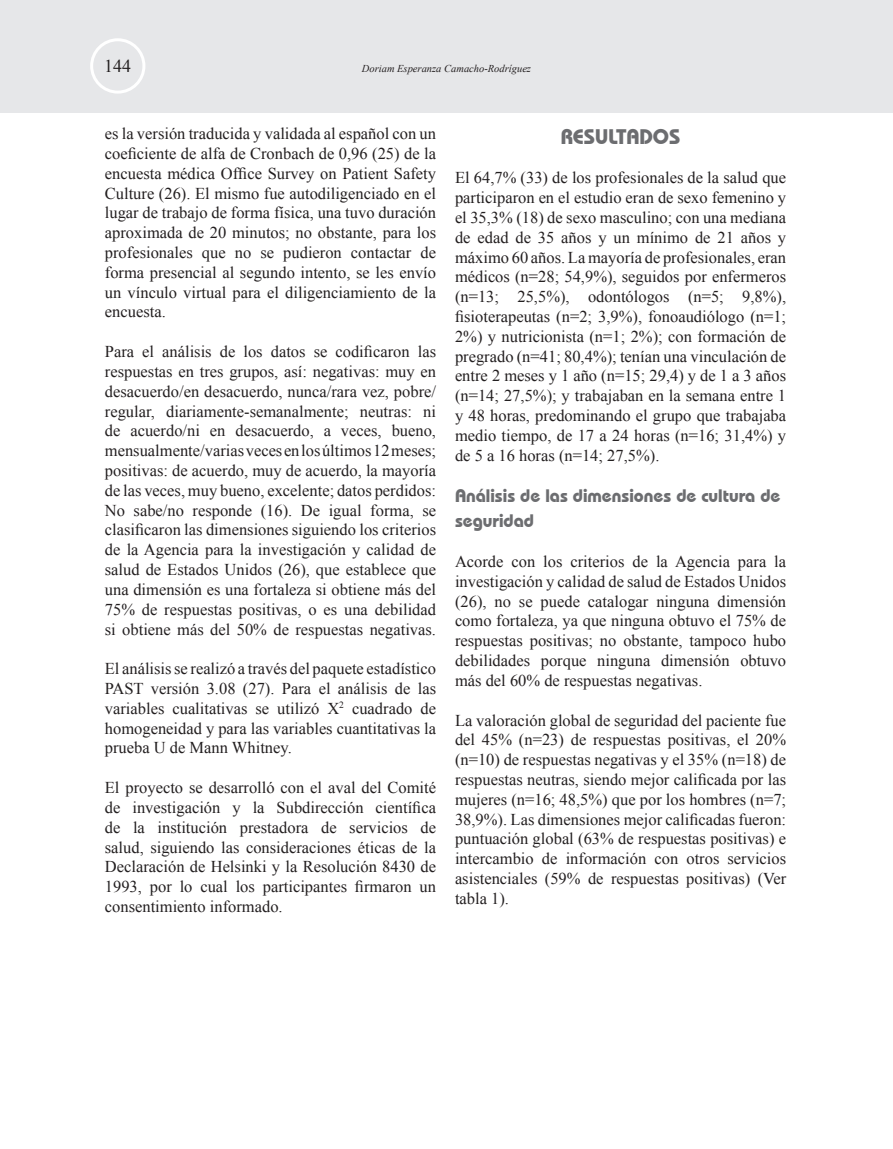
<style>
.page{position:relative;width:893px;height:1149px;background:#fff}
.page>*{position:absolute;margin:0;border:0;box-sizing:border-box;transform-origin:0 0}
.t1{font:700 21px "Bauhaus IT Cby BT";color:#6c6d70}
.t2{font:700 18px/25.2px "Bauhaus IT Cby BT";color:#6c6d70}
.t3{font:18px "Times New Roman";color:#231f20}
.t4{font:16.5px/19.8px "Times New Roman";color:#231f20;text-align:justify}
.t5{font:italic 10.5px "Times New Roman";color:#231f20}
</style>
<div class="page">
<div style="left:0;top:0;width:893px;height:113px;background:#e6e7e9"></div>
<div style="left:90px;top:38px;width:55px;height:56px;border:3px solid #fff;border-radius:50%"></div>
<p class="t3" style="left:104px;top:54px;width:28px">144</p>
<p class="t5" style="left:362px;top:61px;width:171px">Doriam Esperanza Camacho-Rodríguez</p>
<p class="t4" style="left:105px;top:123px;width:333px">es la versión traducida y validada al español con un coeficiente de alfa de Cronbach de 0,96 (25) de la encuesta médica Office Survey on Patient Safety Culture (26). El mismo fue autodiligenciado en el lugar de trabajo de forma física, una tuvo duración aproximada de 20 minutos; no obstante, para los profesionales que no se pudieron contactar de forma presencial al segundo intento, se les envío un vínculo virtual para el diligenciamiento de la encuesta.</p>
<p class="t4" style="left:105px;top:341px;width:333px">Para el análisis de los datos se codificaron las respuestas en tres grupos, así: negativas: muy en desacuerdo/en desacuerdo, nunca/rara vez, pobre/ regular, diariamente-semanalmente; neutras: ni de acuerdo/ni en desacuerdo, a veces, bueno, mensualmente/varias veces en los últimos 12 meses; positivas: de acuerdo, muy de acuerdo, la mayoría de las veces, muy bueno, excelente; datos perdidos:<br>No sabe/no responde (16). De igual forma, se clasificaron las dimensiones siguiendo los criterios de la Agencia para la investigación y calidad de salud de Estados Unidos (26), que establece que una dimensión es una fortaleza si obtiene más del 75% de respuestas positivas, o es una debilidad si obtiene más del 50% de respuestas negativas.</p>
<p class="t4" style="left:105px;top:658px;width:333px">El análisis se realizó a través del paquete estadístico PAST versión 3.08 (27). Para el análisis de las variables cualitativas se utilizó X<sup>2</sup> cuadrado de homogeneidad y para las variables cuantitativas la prueba U de Mann Whitney.</p>
<p class="t4" style="left:105px;top:777px;width:333px">El proyecto se desarrolló con el aval del Comité de investigación y la Subdirección científica de la institución prestadora de servicios de salud, siguiendo las consideraciones éticas de la Declaración de Helsinki y la Resolución 8430 de 1993, por lo cual los participantes firmaron un consentimiento informado.</p>
<p class="t1" style="left:561px;top:123px;width:121px">RESULTADOS</p>
<p class="t4" style="left:455px;top:167px;width:333px">El 64,7% (33) de los profesionales de la salud que participaron en el estudio eran de sexo femenino y el 35,3% (18) de sexo masculino; con una mediana de edad de 35 años y un mínimo de 21 años y máximo 60 años. La mayoría de profesionales, eran médicos (n=28; 54,9%), seguidos por enfermeros (n=13; 25,5%), odontólogos (n=5; 9,8%), fisioterapeutas (n=2; 3,9%), fonoaudiólogo (n=1; 2%) y nutricionista (n=1; 2%); con formación de pregrado (n=41; 80,4%); tenían una vinculación de entre 2 meses y 1 año (n=15; 29,4) y de 1 a 3 años (n=14; 27,5%); y trabajaban en la semana entre 1 y 48 horas, predominando el grupo que trabajaba medio tiempo, de 17 a 24 horas (n=16; 31,4%) y de 5 a 16 horas (n=14; 27,5%).</p>
<p class="t2" style="left:455px;top:483px;width:327px">Análisis de las dimensiones de cultura de seguridad</p>
<p class="t4" style="left:455px;top:551px;width:333px">Acorde con los criterios de la Agencia para la investigación y calidad de salud de Estados Unidos (26), no se puede catalogar ninguna dimensión como fortaleza, ya que ninguna obtuvo el 75% de respuestas positivas; no obstante, tampoco hubo debilidades porque ninguna dimensión obtuvo más del 60% de respuestas negativas.</p>
<p class="t4" style="left:455px;top:709px;width:333px">La valoración global de seguridad del paciente fue del 45% (n=23) de respuestas positivas, el 20% (n=10) de respuestas negativas y el 35% (n=18) de respuestas neutras, siendo mejor calificada por las mujeres (n=16; 48,5%) que por los hombres (n=7; 38,9%). Las dimensiones mejor calificadas fueron: puntuación global (63% de respuestas positivas) e intercambio de información con otros servicios asistenciales (59% de respuestas positivas) (Ver tabla 1).</p>
</div>
